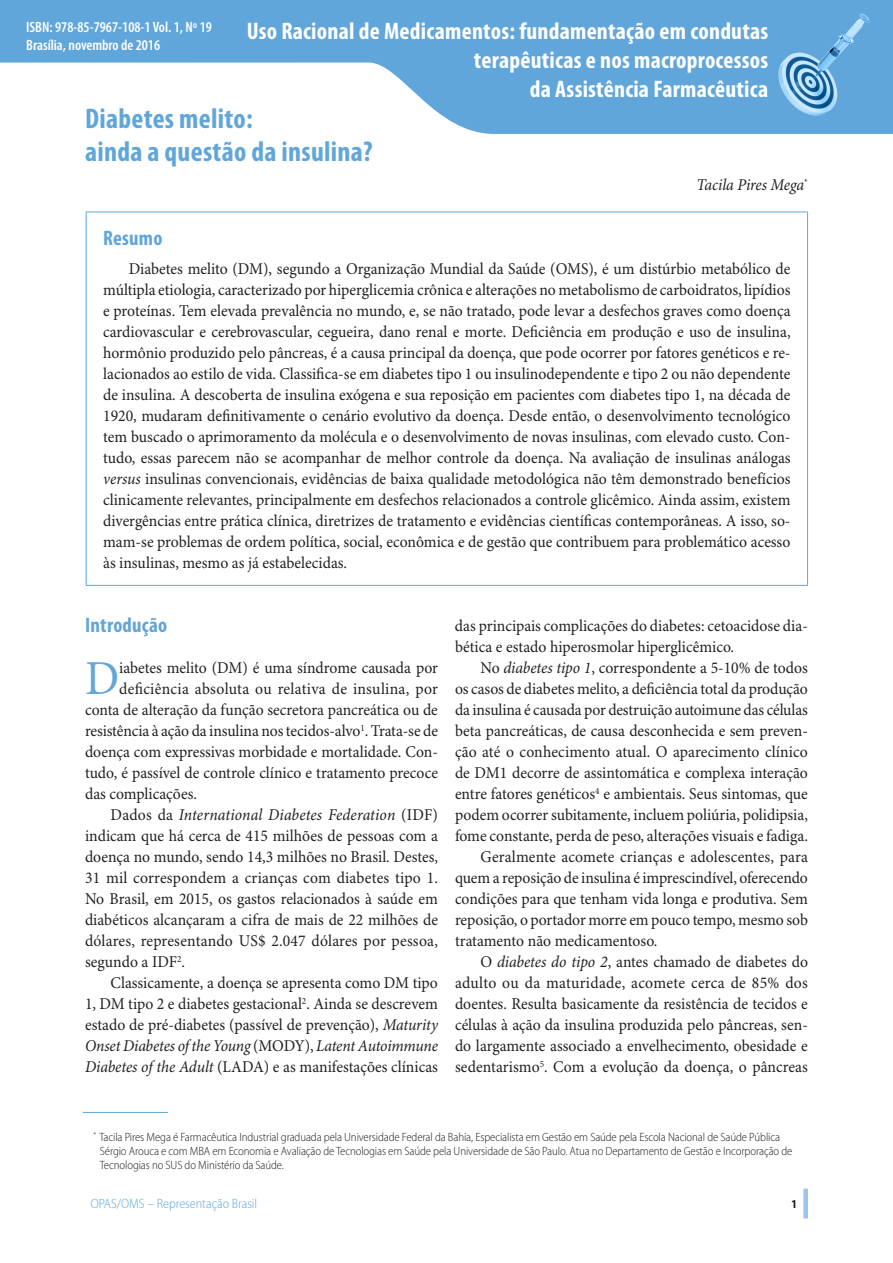
<style>
.page{position:relative;width:893px;height:1263px;background:#fff}
.page>*{position:absolute;margin:0;border:0;box-sizing:border-box;transform-origin:0 0}
.t1{font:48.75px "Minion Pro";color:#61a6da;scale:.95 1}
.t2{font:700 condensed 28.5px/33.8px "Myriad Pro";letter-spacing:.01em;color:#61a6da}
.t3{font:700 condensed 24px/28.8px "Myriad Pro";letter-spacing:.01em;color:#fff;text-align:right}
.t4{font:700 condensed 21px "Myriad Pro";letter-spacing:.01em;color:#61a6da}
.t5{font:16.5px/21px "Minion Pro";color:#231f20;text-align:justify;scale:.95 1}
.t6{font:italic 16.5px "Minion Pro";letter-spacing:-.01em;color:#231f20;scale:.95 1}
.t7{font:16.5px "Minion Pro";letter-spacing:.02em;color:#231f20;scale:.95 1}
.t8{font:600 condensed 15px/18px "Myriad Pro";color:#fff}
.t9{font:300 semi-condensed 13.5px "Myriad Pro";color:#61a6da}
.t10{font:300 semi-condensed 12px/14.2px "Myriad Pro";letter-spacing:-.01em;color:#231f20}
.t11{font:700 semi-condensed 12px "Myriad Pro";color:#231f20}
.s1{font-style:italic}
.s2{font-style:normal}
</style>
<div class="page">
<div style="left:803px;top:1188px;width:5px;height:30px;background:#a0c3e7"></div>
<svg style="left:0;top:0;width:893px;height:134px;fill:#61a6da"></svg>
<hr style="left:86px;top:212px;width:1px;height:373px;background:#61a6da">
<hr style="left:86px;top:212px;width:722px;height:1px;background:#61a6da">
<hr style="left:807px;top:212px;width:1px;height:373px;background:#61a6da">
<hr style="left:86px;top:585px;width:722px;height:1px;background:#61a6da">
<img style="left:763px;top:8px;width:117px;height:118px">
<hr style="left:83px;top:1112px;width:85px;height:1px;background:#61a6da">
<p class="t8" style="left:26px;top:19px;width:187px">ISBN: 978-85-7967-108-1 Vol. 1, Nº 19<br>Brasília, novembro de 2016</p>
<h3 class="t3" style="left:247px;top:17px;width:523px">Uso Racional de Medicamentos: fundamentação em condutas terapêuticas e nos macroprocessos<br>da Assistência Farmacêutica</h3>
<h2 class="t2" style="left:85px;top:102px;width:289px">Diabetes melito:<br>ainda a questão da insulina?</h2>
<p class="t6" style="left:697px;top:175px;width:119px">Tacila Pires Mega<sup>*</sup></p>
<p class="t4" style="left:103px;top:226px;width:61px">Resumo</p>
<p class="t5" style="left:103px;top:259px;width:725px;text-indent:26px">Diabetes melito (DM), segundo a Organização Mundial da Saúde (OMS), é um distúrbio metabólico de múltipla etiologia, caracterizado por hiperglicemia crônica e alterações no metabolismo de carboidratos, lipídios e proteínas. Tem elevada prevalência no mundo, e, se não tratado, pode levar a desfechos graves como doença cardiovascular e cerebrovascular, cegueira, dano renal e morte. Deficiência em produção e uso de insulina, hormônio produzido pelo pâncreas, é a causa principal da doença, que pode ocorrer por fatores genéticos e re&shy;lacionados ao estilo de vida. Classifica-se em diabetes tipo 1 ou insulinodependente e tipo 2 ou não dependente de insulina. A descoberta de insulina exógena e sua reposição em pacientes com diabetes tipo 1, na década de 1920, mudaram definitivamente o cenário evolutivo da doença. Desde então, o desenvolvimento tecnológico tem buscado o aprimoramento da molécula e o desenvolvimento de novas insulinas, com elevado custo. Con&shy;tudo, essas parecem não se acompanhar de melhor controle da doença. Na avaliação de insulinas análogas <span class="s1">versus</span> insulinas convencionais, evidências de baixa qualidade metodológica não têm demonstrado benefícios clinicamente relevantes, principalmente em desfechos relacionados a controle glicêmico. Ainda assim, existem divergências entre prática clínica, diretrizes de tratamento e evidências científicas contemporâneas. A isso, so&shy;mam-se problemas de ordem política, social, econômica e de gestão que contribuem para problemático acesso às insulinas, mesmo as já estabelecidas.</p>
<p class="t4" style="left:85px;top:614px;width:84px">Introdução</p>
<h1 class="t1" style="left:85px;top:650px;width:37px">D</h1>
<p class="t5" style="left:119px;top:658px;width:337px">iabetes melito (DM) é uma síndrome causada por</p>
<p class="t7" style="left:119px;top:679px;width:337px">deficiência absoluta ou relativa de insulina, por</p>
<p class="t5" style="left:85px;top:700px;width:373px">conta de alteração da função secretora pancreática ou de</p>
<p class="t5" style="left:85px;top:721px;width:373px">resistência à ação da insulina nos tecidos-alvo<sup>1</sup>. Trata-se de</p>
<p class="t5" style="left:85px;top:742px;width:373px">doença com expressivas morbidade e mortalidade. Con-</p>
<p class="t5" style="left:85px;top:763px;width:373px">tudo, é passível de controle clínico e tratamento precoce</p>
<p class="t5" style="left:85px;top:784px;width:119px">das complicações.</p>
<p class="t6" style="left:111px;top:805px;width:346px"><span class="s2">Dados da</span> International Diabetes Federation <span class="s2">(IDF)</span></p>
<p class="t5" style="left:85px;top:826px;width:373px">indicam que há cerca de 415 milhões de pessoas com a</p>
<p class="t5" style="left:85px;top:847px;width:373px">doença no mundo, sendo 14,3 milhões no Brasil. Destes,</p>
<p class="t5" style="left:85px;top:868px;width:373px">31 mil correspondem a crianças com diabetes tipo 1.</p>
<p class="t5" style="left:85px;top:889px;width:373px">No Brasil, em 2015, os gastos relacionados à saúde em</p>
<p class="t5" style="left:85px;top:910px;width:373px">diabéticos alcançaram a cifra de mais de 22 milhões de</p>
<p class="t5" style="left:85px;top:931px;width:373px">dólares, representando US$ 2.047 dólares por pessoa,</p>
<p class="t5" style="left:85px;top:952px;width:107px">segundo a IDF<sup>2</sup>.</p>
<p class="t5" style="left:111px;top:973px;width:346px">Classicamente, a doença se apresenta como DM tipo</p>
<p class="t5" style="left:85px;top:994px;width:373px">1, DM tipo 2 e diabetes gestacional<sup>2</sup>. Ainda se descrevem</p>
<p class="t5" style="left:85px;top:1015px;width:373px">estado de pré-diabetes (passível de prevenção), <span class="s1">Maturity</span></p>
<p class="t6" style="left:85px;top:1036px;width:373px">Onset Diabetes of the Young <span class="s2">(MODY),</span> Latent Autoimmune</p>
<p class="t5" style="left:85px;top:1057px;width:373px"><span class="s1">Diabetes of the Adult</span> (LADA) e as manifestações clínicas</p>
<p class="t5" style="left:455px;top:616px;width:373px">das principais complicações do diabetes: cetoacidose dia&shy;bética e estado hiperosmolar hiperglicêmico.</p>
<p class="t5" style="left:480px;top:658px;width:346px">No <span class="s1">diabetes tipo 1</span>, correspondente a 5-10% de todos</p>
<p class="t5" style="left:455px;top:679px;width:373px">os casos de diabetes melito, a deficiência total da produção</p>
<p class="t5" style="left:455px;top:700px;width:373px">da insulina é causada por destruição autoimune das células</p>
<p class="t5" style="left:455px;top:721px;width:373px">beta pancreáticas, de causa desconhecida e sem preven-</p>
<p class="t5" style="left:455px;top:742px;width:373px">ção até o conhecimento atual. O aparecimento clínico</p>
<p class="t5" style="left:455px;top:763px;width:373px">de DM1 decorre de assintomática e complexa interação</p>
<p class="t5" style="left:455px;top:784px;width:373px">entre fatores genéticos<sup>4</sup> e ambientais. Seus sintomas, que</p>
<p class="t5" style="left:455px;top:805px;width:373px">podem ocorrer subitamente, incluem poliúria, polidipsia,</p>
<p class="t5" style="left:455px;top:826px;width:373px">fome constante, perda de peso, alterações visuais e fadiga.</p>
<p class="t5" style="left:480px;top:847px;width:346px">Geralmente acomete crianças e adolescentes, para</p>
<p class="t5" style="left:455px;top:868px;width:373px">quem a reposição de insulina é imprescindível, oferecendo</p>
<p class="t5" style="left:455px;top:889px;width:373px">condições para que tenham vida longa e produtiva. Sem</p>
<p class="t5" style="left:455px;top:910px;width:373px">reposição, o portador morre em pouco tempo, mesmo sob</p>
<p class="t5" style="left:455px;top:931px;width:215px">tratamento não medicamentoso.</p>
<p class="t5" style="left:480px;top:952px;width:346px">O <span class="s1">diabetes do tipo 2</span>, antes chamado de diabetes do</p>
<p class="t7" style="left:455px;top:973px;width:373px">adulto ou da maturidade, acomete cerca de 85% dos</p>
<p class="t5" style="left:455px;top:994px;width:373px">doentes. Resulta basicamente da resistência de tecidos e</p>
<p class="t5" style="left:455px;top:1015px;width:373px">células à ação da insulina produzida pelo pâncreas, sen-</p>
<p class="t5" style="left:455px;top:1036px;width:373px">do largamente associado a envelhecimento, obesidade e</p>
<p class="t5" style="left:455px;top:1057px;width:373px">sedentarismo<sup>5</sup>. Com a evolução da doença, o pâncreas</p>
<p class="t10" style="left:100px;top:1130px;width:694px;text-indent:-6px"><sup>*</sup> Tacila Pires Mega é Farmacêutica Industrial graduada pela Universidade Federal da Bahia, Especialista em Gestão em Saúde pela Escola Nacional de Saúde Pública<br>Sérgio Arouca e com MBA em Economia e Avaliação de Tecnologias em Saúde pela Universidade de São Paulo. Atua no Departamento de Gestão e Incorporação de<br>Tecnologias no SUS do Ministério da Saúde.</p>
<p class="t9" style="left:91px;top:1196px;width:168px">OPAS/OMS – Representação Brasil</p>
<p class="t11" style="left:791px;top:1197px;width:8px">1</p>
</div>
